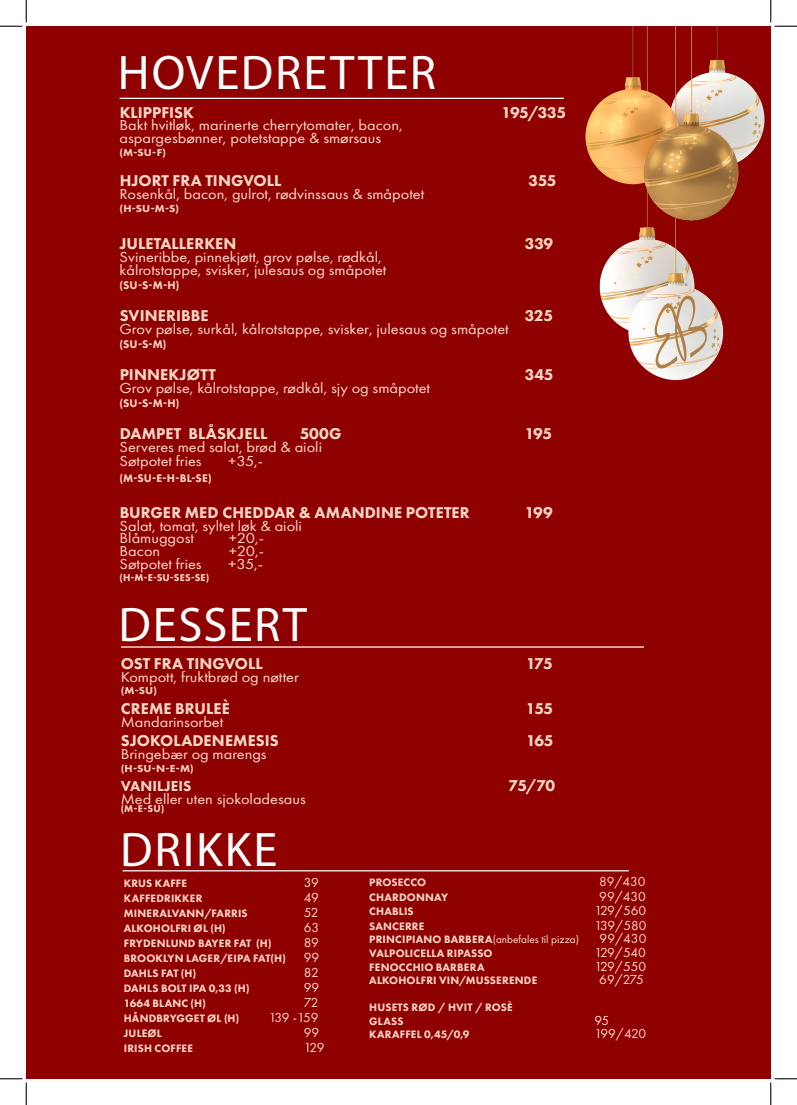
<style>
.page{position:relative;width:797px;height:1105px;background:#fff}
.page>*{position:absolute;margin:0;border:0;box-sizing:border-box;transform-origin:0 0}
.t1{font:48.75px "Myriad Pro";letter-spacing:.04em;color:#fff}
.t2{font:800 16.25px "Futura PT";color:#ffd9c8}
.t3{font:15px/14px "Futura PT";color:#ffd9c8;scale:1.09 1}
.t4{font:800 15px "Futura PT";letter-spacing:.005em;color:#ffd9c8}
.t5{font:13.75px "Futura PT";color:#ffd9c8}
.t6{font:13.62px "Futura PT";letter-spacing:-.025em;color:#ffd9c8}
.t7{font:800 11.38px "Futura PT";letter-spacing:.01em;color:#ffd9c8}
.t8{font:11.25px "Futura PT";color:#ffd9c8}
.t9{font:800 11.12px "Futura PT";letter-spacing:.015em;color:#ffd9c8}
.t10{font:800 10.5px "Futura PT";letter-spacing:.015em;color:#ffd9c8;scale:1.09 1}
.t11{font:800 10.25px "Futura PT";letter-spacing:.02em;color:#ffd9c8}
.s1{font-weight:800;font-size:11.12px}
</style>
<div class="page">
<div style="left:26px;top:26px;width:744px;height:1053px;background:#8f0000"></div>
<hr style="left:120px;top:98px;width:444px;height:1px;background:#fff">
<hr style="left:121px;top:646px;width:523px;height:2px;background:#fff">
<hr style="left:122px;top:870px;width:507px;height:1px;background:#fff">
<img style="left:585px;top:26px;width:180px;height:355px">
<svg style="left:652px;top:295px;width:55px;height:75px;background:#dbcdbb"></svg>
<svg style="left:0;top:0;width:27px;height:27px"></svg>
<svg style="left:0;top:1078px;width:27px;height:27px"></svg>
<svg style="left:770px;top:0;width:27px;height:27px"></svg>
<svg style="left:770px;top:1078px;width:27px;height:27px"></svg>
<p class="t1" style="left:118px;top:43px;width:319px">HOVEDRETTER</p>
<p class="t2" style="left:120px;top:102px;width:76px">KLIPPFISK</p>
<p class="t2" style="left:501px;top:102px;width:66px">195/335</p>
<p class="t3" style="left:120px;top:118px;width:261px">Bakt hvitløk, marinerte cherrytomater, bacon,</p>
<p class="t3" style="left:120px;top:131px;width:241px">aspargesbønner, potetstappe &amp; smørsaus</p>
<p class="t10" style="left:120px;top:146px;width:44px">(M-SU-F)</p>
<p class="t2" style="left:120px;top:171px;width:163px">HJORT FRA TINGVOLL</p>
<p class="t2" style="left:528px;top:171px;width:30px">355</p>
<p class="t3" style="left:120px;top:187px;width:281px">Rosenkål, bacon, gulrot, rødvinssaus &amp; småpotet</p>
<p class="t10" style="left:120px;top:202px;width:56px">(H-SU-M-S)</p>
<p class="t2" style="left:120px;top:234px;width:118px">JULETALLERKEN</p>
<p class="t2" style="left:525px;top:234px;width:30px">339</p>
<p class="t3" style="left:120px;top:250px;width:242px">Svineribbe, pinnekjøtt, grov pølse, rødkål,</p>
<p class="t3" style="left:120px;top:263px;width:246px">kålrotstappe, svisker, julesaus og småpotet</p>
<p class="t7" style="left:120px;top:278px;width:61px">(SU-S-M-H)</p>
<p class="t2" style="left:120px;top:306px;width:90px">SVINERIBBE</p>
<p class="t2" style="left:525px;top:306px;width:30px">325</p>
<p class="t3" style="left:120px;top:322px;width:358px">Grov pølse, surkål, kålrotstappe, svisker, julesaus og småpotet</p>
<p class="t7" style="left:120px;top:337px;width:48px">(SU-S-M)</p>
<p class="t2" style="left:120px;top:365px;width:98px">PINNEKJØTT</p>
<p class="t2" style="left:525px;top:365px;width:30px">345</p>
<p class="t3" style="left:120px;top:381px;width:286px">Grov pølse, kålrotstappe, rødkål, sjy og småpotet</p>
<p class="t7" style="left:120px;top:396px;width:61px">(SU-S-M-H)</p>
<p class="t2" style="left:120px;top:424px;width:149px">DAMPET BLÅSKJELL</p>
<p class="t2" style="left:300px;top:424px;width:43px">500G</p>
<p class="t2" style="left:525px;top:424px;width:29px">195</p>
<p class="t3" style="left:120px;top:440px;width:187px">Serveres med salat, brød &amp; aioli<br>Søtpotet fries</p>
<p class="t3" style="left:228px;top:454px;width:33px">+35,-</p>
<p class="t7" style="left:120px;top:471px;width:93px">(M-SU-E-H-BL-SE)</p>
<p class="t2" style="left:120px;top:502px;width:351px">BURGER MED CHEDDAR &amp; AMANDINE POTETER</p>
<p class="t2" style="left:525px;top:502px;width:30px">199</p>
<p class="t3" style="left:120px;top:518px;width:169px">Salat, tomat, syltet løk &amp; aioli</p>
<p class="t3" style="left:120px;top:531px;width:70px">Blåmuggost</p>
<p class="t3" style="left:229px;top:531px;width:34px">+20,-</p>
<p class="t3" style="left:120px;top:544px;width:39px">Bacon</p>
<p class="t3" style="left:229px;top:544px;width:34px">+20,-</p>
<p class="t3" style="left:120px;top:557px;width:77px">Søtpotet fries</p>
<p class="t3" style="left:228px;top:557px;width:33px">+35,-</p>
<p class="t11" style="left:120px;top:572px;width:91px">(H-M-E-SU-SES-SE)</p>
<p class="t1" style="left:118px;top:595px;width:190px">DESSERT</p>
<p class="t2" style="left:121px;top:653px;width:143px">OST FRA TINGVOLL</p>
<p class="t2" style="left:526px;top:653px;width:28px">175</p>
<p class="t3" style="left:121px;top:669px;width:165px">Kompott, fruktbrød og nøtter</p>
<p class="t10" style="left:121px;top:684px;width:35px">(M-SU)</p>
<p class="t2" style="left:121px;top:698px;width:111px">CREME BRULEÈ</p>
<p class="t2" style="left:526px;top:698px;width:29px">155</p>
<p class="t3" style="left:121px;top:714px;width:96px">Mandarinsorbet</p>
<p class="t2" style="left:121px;top:730px;width:159px">SJOKOLADENEMESIS</p>
<p class="t2" style="left:526px;top:730px;width:29px">165</p>
<p class="t3" style="left:121px;top:747px;width:135px">Bringebær og marengs</p>
<p class="t10" style="left:121px;top:762px;width:68px">(H-SU-N-E-M)</p>
<p class="t4" style="left:121px;top:777px;width:72px">VANILJEIS</p>
<p class="t2" style="left:508px;top:775px;width:48px">75/70</p>
<p class="t3" style="left:121px;top:792px;width:171px">Med eller uten sjokoladesaus</p>
<p class="t11" style="left:121px;top:802px;width:45px">(M-E-SU)</p>
<p class="t1" style="left:120px;top:820px;width:159px">DRIKKE</p>
<p class="t9" style="left:124px;top:876px;width:65px">KRUS KAFFE</p>
<p class="t6" style="left:304px;top:874px;width:17px">39</p>
<p class="t9" style="left:124px;top:891px;width:80px">KAFFEDRIKKER</p>
<p class="t6" style="left:304px;top:889px;width:17px">49</p>
<p class="t9" style="left:124px;top:906px;width:125px">MINERALVANN/FARRIS</p>
<p class="t6" style="left:304px;top:904px;width:16px">52</p>
<p class="t9" style="left:124px;top:921px;width:103px">ALKOHOLFRI ØL (H)</p>
<p class="t6" style="left:304px;top:919px;width:17px">63</p>
<p class="t9" style="left:124px;top:936px;width:149px">FRYDENLUND BAYER FAT (H)</p>
<p class="t6" style="left:304px;top:934px;width:17px">89</p>
<p class="t9" style="left:124px;top:951px;width:163px">BROOKLYN LAGER/EIPA FAT(H)</p>
<p class="t5" style="left:304px;top:949px;width:17px">99</p>
<p class="t9" style="left:124px;top:966px;width:74px">DAHLS FAT (H)</p>
<p class="t6" style="left:304px;top:964px;width:16px">82</p>
<p class="t9" style="left:124px;top:981px;width:127px">DAHLS BOLT IPA 0,33 (H)</p>
<p class="t6" style="left:304px;top:979px;width:17px">99</p>
<p class="t9" style="left:124px;top:996px;width:84px">1664 BLANC (H)</p>
<p class="t6" style="left:304px;top:994px;width:16px">72</p>
<p class="t9" style="left:124px;top:1011px;width:117px">HÅNDBRYGGET ØL (H)</p>
<p class="t6" style="left:269px;top:1009px;width:51px">139 -159</p>
<p class="t9" style="left:124px;top:1026px;width:40px">JULEØL</p>
<p class="t6" style="left:304px;top:1024px;width:17px">99</p>
<p class="t9" style="left:124px;top:1041px;width:71px">IRISH COFFEE</p>
<p class="t6" style="left:304px;top:1039px;width:22px">129</p>
<p class="t9" style="left:369px;top:875px;width:58px">PROSECCO</p>
<p class="t6" style="left:599px;top:873px;width:48px">89/430</p>
<p class="t9" style="left:369px;top:890px;width:80px">CHARDONNAY</p>
<p class="t6" style="left:599px;top:888px;width:48px">99/430</p>
<p class="t9" style="left:369px;top:904px;width:46px">CHABLIS</p>
<p class="t6" style="left:594px;top:902px;width:53px">129/560</p>
<p class="t9" style="left:369px;top:919px;width:57px">SANCERRE</p>
<p class="t6" style="left:594px;top:917px;width:54px">139/580</p>
<p class="t8" style="left:369px;top:933px;width:211px"><span class="s1">PRINCIPIANO BARBERA</span>(anbefales til pizza)</p>
<p class="t6" style="left:599px;top:931px;width:48px">99/430</p>
<p class="t9" style="left:369px;top:946px;width:125px">VALPOLICELLA RIPASSO</p>
<p class="t6" style="left:594px;top:944px;width:53px">129/540</p>
<p class="t9" style="left:369px;top:960px;width:117px">FENOCCHIO BARBERA</p>
<p class="t6" style="left:594px;top:958px;width:53px">129/550</p>
<p class="t9" style="left:369px;top:973px;width:169px">ALKOHOLFRI VIN/MUSSERENDE</p>
<p class="t6" style="left:599px;top:971px;width:46px">69/275</p>
<p class="t9" style="left:369px;top:1001px;width:145px">HUSETS RØD / HVIT / ROSÈ</p>
<p class="t9" style="left:369px;top:1014px;width:36px">GLASS</p>
<p class="t6" style="left:594px;top:1012px;width:16px">95</p>
<p class="t9" style="left:369px;top:1028px;width:102px">KARAFFEL 0,45/0,9</p>
<p class="t6" style="left:594px;top:1026px;width:53px">199/420</p>
</div>
